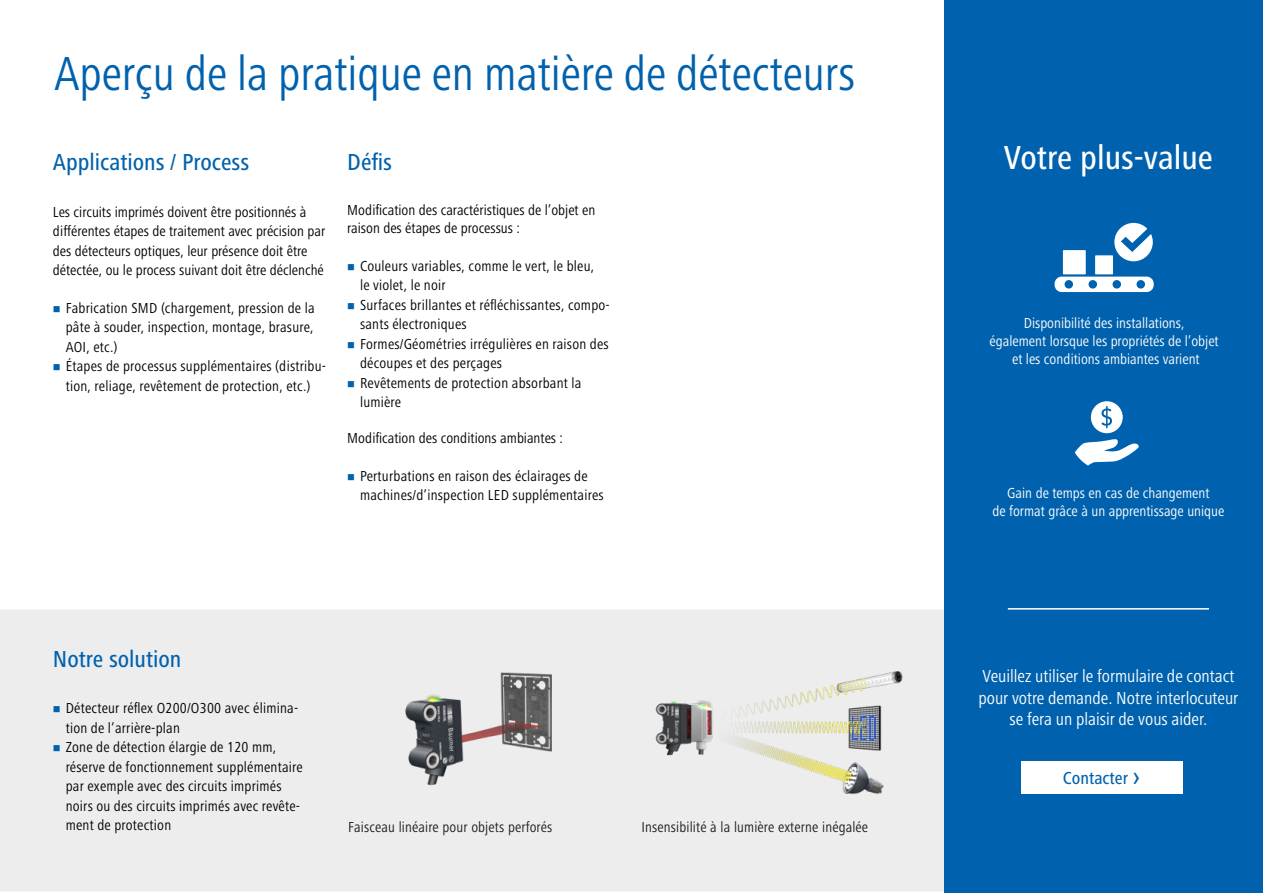
<style>
.page{position:relative;width:1263px;height:893px;background:#fff}
.page>*{position:absolute;margin:0;border:0;box-sizing:border-box;transform-origin:0 0}
.t1{font:condensed 49.5px "Frutiger Next Pro";color:#0061ad}
.t2{font:500 condensed 34.5px "Frutiger Next Pro";color:#fff}
.t3{font:500 condensed 24px "Frutiger Next Pro";color:#0062ae}
.t4{font:condensed 18px/21.6px "Frutiger Next Pro";color:#fff;text-align:center}
.t5{font:500 condensed 18px "Frutiger Next Pro";color:#0062ae}
.t6{font:condensed 15px/19.5px "Frutiger Next Pro";letter-spacing:.015em;color:#000}
.t7{font:condensed 15px/18px "Frutiger Next Pro";color:#fff;text-align:center}
.t8{font:condensed 15px "Frutiger Next Pro";letter-spacing:.01em;color:#1d1d1b}
.s1{font-family:"Roboto Condensed";font-weight:400;font-stretch:normal;font-size:28.5px}
</style>
<div class="page">
<div style="left:0;top:610px;width:944px;height:281px;background:#ededed"></div>
<div style="left:640px;top:649px;width:276px;height:161px;background:#ededed"></div>
<img style="left:655px;top:671px;width:248px;height:124px">
<div style="left:347px;top:648px;width:275px;height:162px;background:#ededed"></div>
<img style="left:405px;top:672px;width:147px;height:114px">
<div style="left:944px;top:0;width:319px;height:893px;background:#0062ae"></div>
<div style="left:1021px;top:761px;width:161px;height:33px;background:#fff"></div>
<svg style="left:1054px;top:277px;width:100px;height:15px"></svg>
<div style="left:1063px;top:250px;width:23px;height:24px;background:#fff"></div>
<div style="left:1095px;top:255px;width:18px;height:19px;background:#fff"></div>
<svg style="left:1114px;top:223px;width:39px;height:38px"></svg>
<hr style="left:1008px;top:608px;width:201px;height:2px;background:#fff">
<svg style="left:1075px;top:439px;width:64px;height:27px"></svg>
<svg style="left:1091px;top:401px;width:32px;height:32px"></svg>
<svg style="left:54px;top:706px;width:6px;height:6px"></svg>
<svg style="left:54px;top:745px;width:6px;height:6px"></svg>
<h1 class="t1" style="left:54px;top:45px;width:802px">Aperçu de la pratique en matière de détecteurs</h1>
<h3 class="t3" style="left:53px;top:149px;width:198px">Applications / Process</h3>
<p class="t6" style="left:53px;top:202px;width:274px">Les circuits imprimés doivent être positionnés à différentes étapes de traitement avec précision par des détecteurs optiques, leur présence doit être détectée, ou le process suivant doit être déclenché</p>
<p class="t6" style="left:66px;top:298px;width:262px">Fabrication SMD (chargement, pression de la pâte à souder, inspection, montage, brasure, AOI, etc.)<br>Étapes de processus supplémentaires (distribu&shy;tion, reliage, revêtement de protection, etc.)</p>
<h3 class="t3" style="left:347px;top:149px;width:46px">Défis</h3>
<p class="t6" style="left:347px;top:201px;width:250px;line-height:18px">Modification des caractéristiques de l’objet en raison des étapes de processus :</p>
<p class="t6" style="left:360px;top:256px;width:251px">Couleurs variables, comme le vert, le bleu,<br>le violet, le noir<br>Surfaces brillantes et réfléchissantes, compo&shy;sants électroniques<br>Formes/Géométries irrégulières en raison des découpes et des perçages<br>Revêtements de protection absorbant la lumière</p>
<p class="t6" style="left:347px;top:429px;width:217px">Modification des conditions ambiantes :</p>
<p class="t6" style="left:360px;top:466px;width:245px">Perturbations en raison des éclairages de machines/d’inspection LED supplémentaires</p>
<h3 class="t3" style="left:53px;top:645px;width:130px">Notre solution</h3>
<p class="t6" style="left:66px;top:699px;width:238px">Détecteur réflex O200/O300 avec élimina&shy;tion de l’arrière-plan<br>Zone de détection élargie de 120 mm, réserve de fonctionnement supplémentaire par exemple avec des circuits imprimés noirs ou des circuits imprimés avec revête&shy;ment de protection</p>
<p class="t8" style="left:348px;top:818px;width:205px">Faisceau linéaire pour objets perforés</p>
<p class="t8" style="left:641px;top:818px;width:228px">Insensibilité à la lumière externe inégalée</p>
<h2 class="t2" style="left:1004px;top:138px;width:210px">Votre plus-value</h2>
<p class="t7" style="left:990px;top:314px;width:231px">Disponibilité des installations,<br>également lorsque les propriétés de l’objet et les conditions ambiantes varient</p>
<p class="t7" style="left:992px;top:484px;width:233px">Gain de temps en cas de changement<br>de format grâce à un apprentissage unique</p>
<p class="t4" style="left:978px;top:665px;width:261px">Veuillez utiliser le formulaire de contact pour votre demande. Notre interlocuteur se fera un plaisir de vous aider.</p>
<p class="t5" style="left:1063px;top:767px;width:79px">Contacter <span class="s1">›</span></p>
</div>
